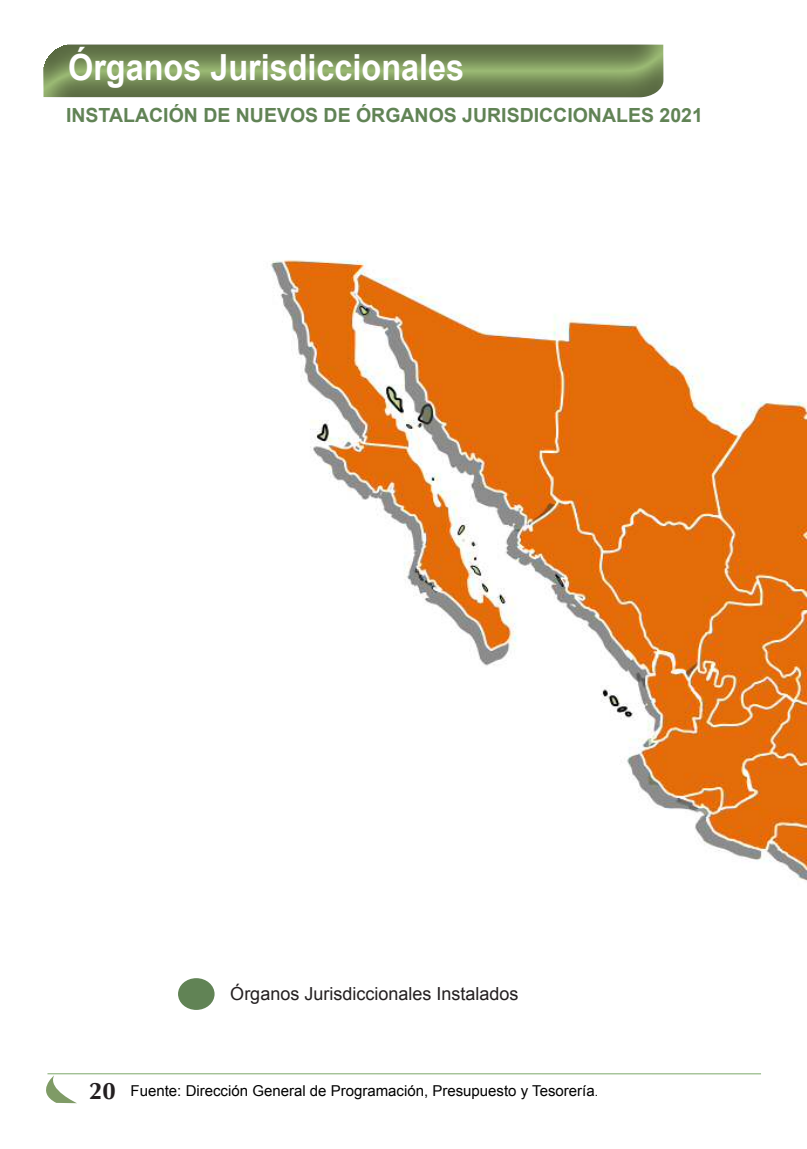
<style>
.page{position:relative;width:807px;height:1149px;background:#fff}
.page>*{position:absolute;margin:0;border:0;box-sizing:border-box;transform-origin:0 0}
.t1{font:700 36px "Arial";color:#fff;scale:.9 1}
.t2{font:700 24px "Optima";color:#231f20}
.t3{font:700 19.5px "Arial";color:#618355}
.t4{font:18px "Arial";color:#231f20}
.t5{font:15px "Arial";color:#000}
.s1{font-size:12px}
</style>
<div class="page">
<img style="left:271px;top:260px;width:536px;height:621px">
<hr style="left:47px;top:1073px;width:714px;height:1px;background:#7da96a">
<svg style="left:46px;top:1075px;width:31px;height:28px"></svg>
<div style="left:40px;top:40px;width:624px;height:60px;background:#231f20;opacity:.5"></div>
<div style="left:178px;top:978px;width:37px;height:32px;background:#618355;border-radius:50%"></div>
<h1 class="t1" style="left:68px;top:48px;width:442px">Órganos Jurisdiccionales</h1>
<h3 class="t3" style="left:66px;top:104px;width:638px">INSTALACIÓN DE NUEVOS DE ÓRGANOS JURISDICCIONALES 2021</h3>
<p class="t4" style="left:230px;top:984px;width:290px">Órganos Jurisdiccionales Instalados</p>
<h2 class="t2" style="left:89px;top:1077px;width:28px">20</h2>
<p class="t5" style="left:131px;top:1083px;width:469px">Fuente: Dirección General de Programación, Presupuesto y Tesorería<span class="s1">.</span></p>
</div>
